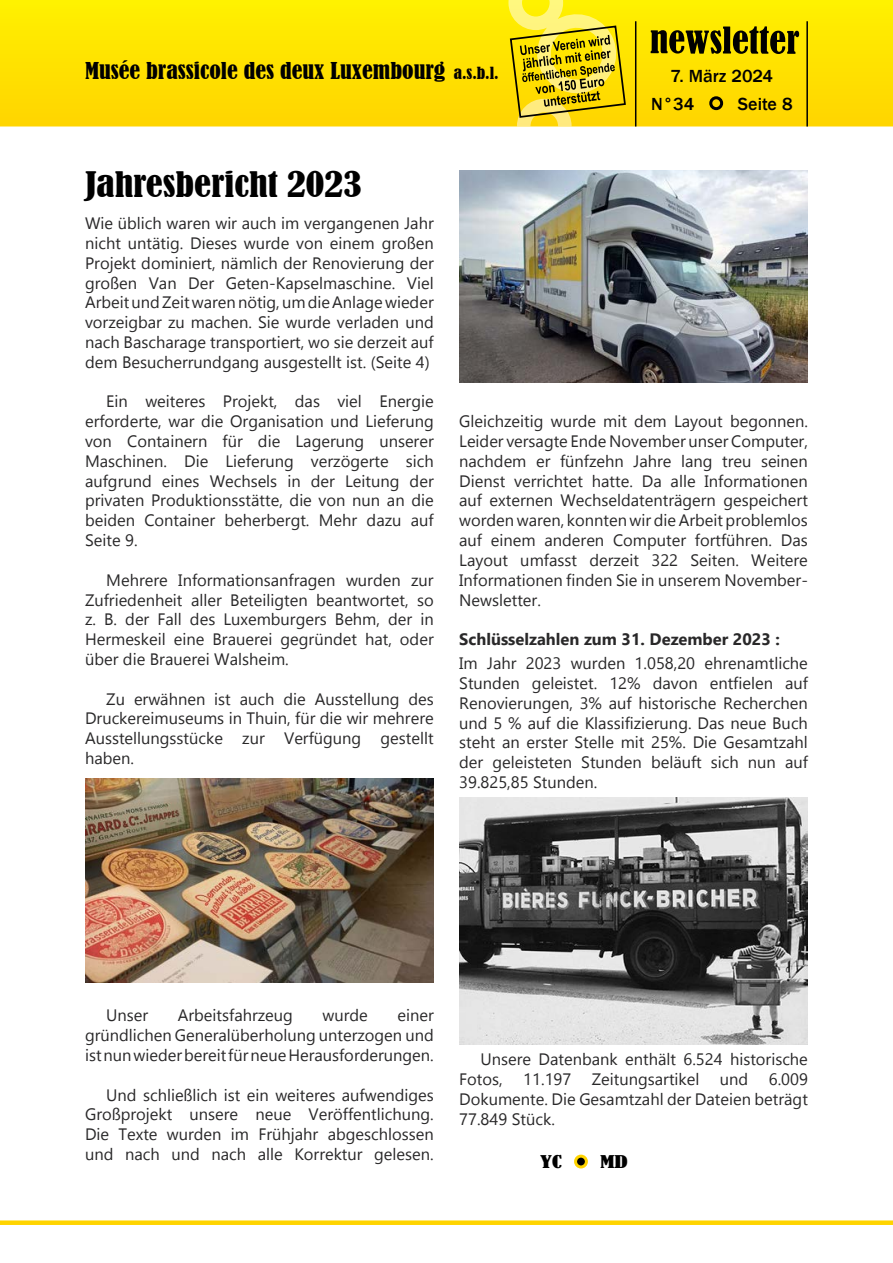
<style>
.page{position:relative;width:893px;height:1263px;background:#fff}
.page>*{position:absolute;margin:0;border:0;box-sizing:border-box;transform-origin:0 0}
.t1{font:condensed 33px "Bernard";color:#000;scale:1.15 1}
.t2{font:condensed 21.75px "Bernard";color:#000;scale:1.1 1}
.t3{font:500 18px/28.5px "Franklin Gothic";color:#000}
.t4{font:16.5px/19.8px "Gadugi";color:#292829;text-align:justify}
.t5{font:700 16.5px "Gadugi";color:#292829}
.t6{font:condensed 16.5px "Bernard";color:#000;scale:1.5 1}
.s1{font-size:15.75px;color:#ffd400}
</style>
<div class="page">
<svg style="left:0;top:0;width:893px;height:126px;background:#ffe200"></svg>
<svg style="left:651px;top:26px;width:148px;height:28px;background:#7d7100"></svg>
<div style="left:711px;top:98px;width:11px;height:11px;background:#ffd400;border-radius:50%"></div>
<div style="left:709px;top:96px;width:14px;height:14px;border:3px solid #000;border-radius:50%"></div>
<div style="left:0;top:1220px;width:893px;height:5px;background:#ffd400"></div>
<hr style="left:806px;top:21px;width:2px;height:105px;background:#000">
<svg style="left:508px;top:0;width:129px;height:126px;background:#dbc61e"></svg>
<div style="left:576px;top:1156px;width:10px;height:11px;background:#000;border-radius:50%"></div>
<div style="left:574px;top:1154px;width:14px;height:14px;border:3px solid #ffd400;border-radius:50%"></div>
<img style="left:85px;top:778px;width:349px;height:204px">
<img style="left:459px;top:170px;width:349px;height:213px">
<img style="left:459px;top:798px;width:349px;height:246px">
<h2 class="t2" style="left:85px;top:58px;width:378px">Musée brassicole des deux Luxembourg <span class="s1">a.s.b.l.</span></h2>
<p class="t3" style="left:651px;top:62px;width:124px;text-indent:19px">7. März 2024<br>N°34</p>
<p class="t3" style="left:738px;top:90px;width:56px">Seite 8</p>
<h1 class="t1" style="left:85px;top:165px;width:242px">Jahresbericht 2023</h1>
<p class="t4" style="left:85px;top:213px;width:350px">Wie üblich waren wir auch im vergangenen Jahr nicht untätig. Dieses wurde von einem großen Projekt dominiert, nämlich der Renovierung der großen Van Der Geten-Kapselmaschine. Viel Arbeit und Zeit waren nötig, um die Anlage wieder vorzeigbar zu machen. Sie wurde verladen und nach Bascharage transportiert, wo sie derzeit auf dem Besucherrundgang ausgestellt ist. (Seite 4)</p>
<p class="t4" style="left:85px;top:392px;width:350px;text-indent:21px">Ein weiteres Projekt, das viel Energie erforderte, war die Organisation und Lieferung von Containern für die Lagerung unserer Maschinen. Die Lieferung verzögerte sich aufgrund eines Wechsels in der Leitung der privaten Produktionsstätte, die von nun an die beiden Container beherbergt. Mehr dazu auf Seite 9.</p>
<p class="t4" style="left:85px;top:570px;width:350px;text-indent:21px">Mehrere Informationsanfragen wurden zur Zufriedenheit aller Beteiligten beantwortet, so z. B. der Fall des Luxemburgers Behm, der in Hermeskeil eine Brauerei gegründet hat, oder über die Brauerei Walsheim.</p>
<p class="t4" style="left:85px;top:689px;width:350px;text-indent:21px">Zu erwähnen ist auch die Ausstellung des Druckereimuseums in Thuin, für die wir mehrere Ausstellungsstücke zur Verfügung gestellt haben.</p>
<p class="t4" style="left:459px;top:411px;width:350px">Gleichzeitig wurde mit dem Layout begonnen.<br>Leider versagte Ende November unser Computer, nachdem er fünfzehn Jahre lang treu seinen Dienst verrichtet hatte. Da alle Informationen auf externen Wechseldatenträgern gespeichert worden waren, konnten wir die Arbeit problemlos auf einem anderen Computer fortführen. Das Layout umfasst derzeit 322 Seiten. Weitere Informationen finden Sie in unserem November-Newsletter.</p>
<p class="t5" style="left:459px;top:629px;width:322px">Schlüsselzahlen zum 31. Dezember 2023 :</p>
<p class="t4" style="left:459px;top:653px;width:350px">Im Jahr 2023 wurden 1.058,20 ehrenamtliche Stunden geleistet. 12% davon entfielen auf Renovierungen, 3% auf historische Recherchen und 5 % auf die Klassifizierung. Das neue Buch steht an erster Stelle mit 25%. Die Gesamtzahl der geleisteten Stunden beläuft sich nun auf 39.825,85 Stunden.</p>
<p class="t4" style="left:106px;top:1005px;width:44px">Unser</p>
<p class="t4" style="left:178px;top:1005px;width:117px">Arbeitsfahrzeug</p>
<p class="t4" style="left:322px;top:1005px;width:47px">wurde</p>
<p class="t4" style="left:85px;top:1005px;width:350px;text-indent:312px">einer gründlichen Generalüberholung unterzogen und ist nun wieder bereit für neue Herausforderungen.</p>
<p class="t4" style="left:85px;top:1085px;width:350px;text-indent:21px">Und schließlich ist ein weiteres aufwendiges Großprojekt unsere neue Veröffentlichung.<br>Die Texte wurden im Frühjahr abgeschlossen und nach und nach alle Korrektur gelesen.</p>
<p class="t4" style="left:459px;top:1049px;width:350px;text-indent:21px">Unsere Datenbank enthält 6.524 historische Fotos, 11.197 Zeitungsartikel und 6.009<br>Dokumente. Die Gesamtzahl der Dateien beträgt 77.849 Stück.</p>
<p class="t6" style="left:540px;top:1152px;width:16px">YC</p>
<p class="t6" style="left:600px;top:1152px;width:20px">MD</p>
</div>
